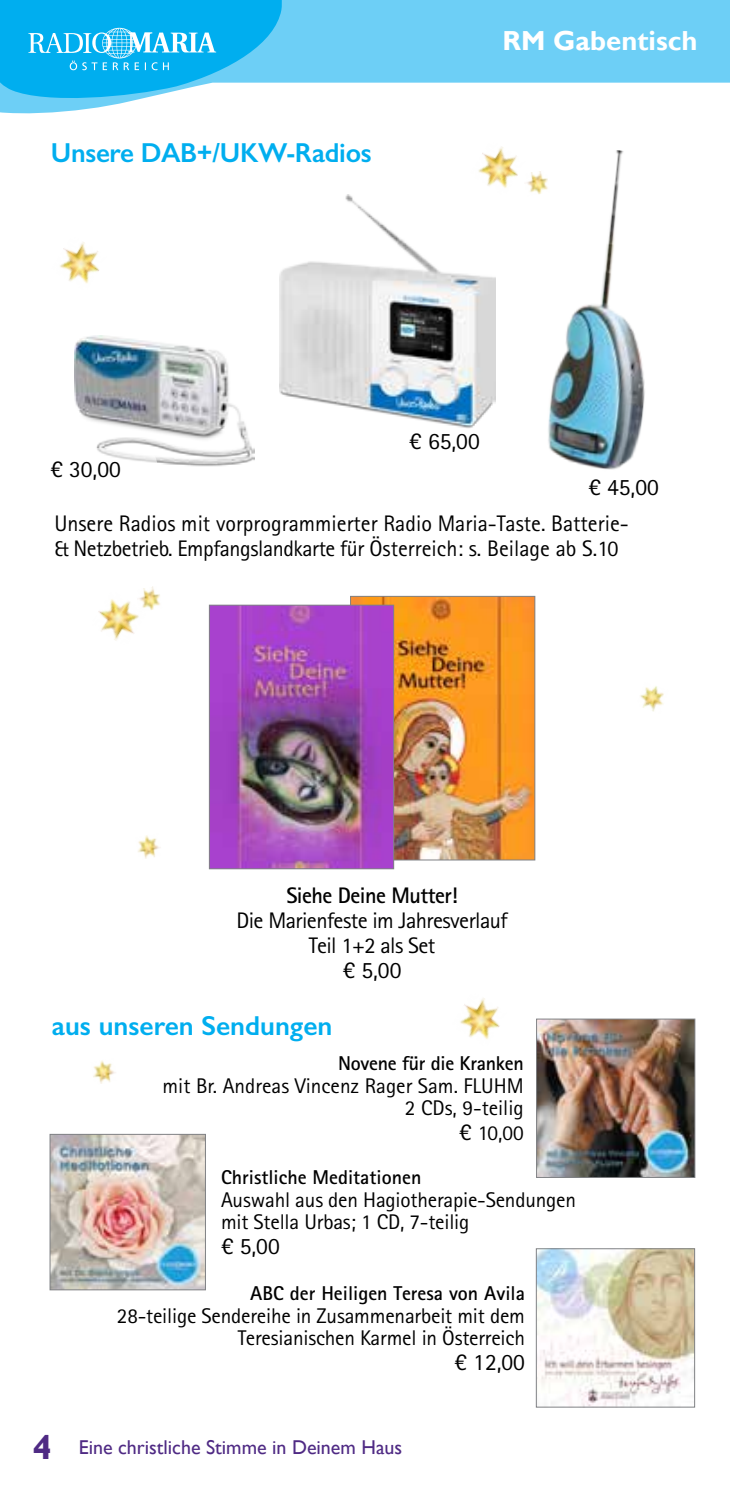
<style>
.page{position:relative;width:730px;height:1489px;background:#fff}
.page>*{position:absolute;margin:0;border:0;box-sizing:border-box;transform-origin:0 0}
.t1{font:600 27.5px "Gill Sans";letter-spacing:-.005em;color:#00aeef}
.t2{font:700 27.5px "Gill Sans";color:#fff}
.t3{font:23.5px "Rotis Sans Serif Pro";color:#000}
.t4{font:22.5px/25px "Rotis Sans Serif Std";color:#000}
.t5{font:22.5px/25px "Rotis Sans Serif Pro";letter-spacing:-.025em;color:#000;text-align:center}
.t6{font:700 22.5px "Rotis Sans Serif Pro";letter-spacing:-.025em;color:#000}
.t7{font:21.25px/22.5px "Rotis Sans Serif Pro";letter-spacing:-.01em;color:#000;text-align:right}
.t8{font:700 20px "Rotis Sans Serif Pro";color:#000}
.t9{font:20px "Gill Sans";color:#4f2a84}
.s1{font-size:23.5px}
.s2{font-weight:700;font-size:35px}
</style>
<div class="page">
<img style="left:138px;top:835px;width:23px;height:24px">
<img style="left:640px;top:686px;width:24px;height:26px">
<img style="left:538px;top:1250px;width:155px;height:155px">
<div style="left:536px;top:1248px;width:159px;height:159px;border:1px solid #808285"></div>
<img style="left:538px;top:1020px;width:155px;height:155px">
<div style="left:536px;top:1018px;width:159px;height:159px;border:1px solid #808285"></div>
<img style="left:143px;top:586px;width:17px;height:24px">
<img style="left:548px;top:150px;width:97px;height:320px">
<img style="left:279px;top:195px;width:217px;height:233px">
<img style="left:75px;top:335px;width:180px;height:132px">
<img style="left:469px;top:146px;width:49px;height:50px">
<img style="left:527px;top:169px;width:23px;height:27px">
<img style="left:60px;top:242px;width:39px;height:42px">
<img style="left:98px;top:590px;width:50px;height:51px">
<img style="left:93px;top:1060px;width:23px;height:24px">
<img style="left:460px;top:998px;width:40px;height:42px">
<img style="left:352px;top:598px;width:181px;height:260px">
<div style="left:350px;top:596px;width:185px;height:264px;border:1px solid #808285"></div>
<img style="left:211px;top:607px;width:181px;height:260px">
<div style="left:209px;top:605px;width:185px;height:264px;border:1px solid #808285"></div>
<img style="left:52px;top:1136px;width:152px;height:151px">
<div style="left:50px;top:1134px;width:156px;height:155px;border:1px solid #808285"></div>
<div style="left:16px;top:448px;width:141px;height:42px;background:#fff;border-radius:17px"></div>
<svg style="left:0;top:0;width:730px;height:114px;fill:#6dcff6"></svg>
<svg style="left:0;top:0;width:283px;height:104px;background:#33bdf2"></svg>
<p class="t1" style="left:51px;top:136px;width:322px">Unsere DAB+/UKW-Radios</p>
<p class="t2" style="left:503px;top:25px;width:196px">RM Gabentisch</p>
<p class="t3" style="left:50px;top:455px;width:72px">€ 30,00</p>
<p class="t3" style="left:409px;top:427px;width:72px">€ 65,00</p>
<p class="t3" style="left:588px;top:473px;width:72px">€ 45,00</p>
<p class="t4" style="left:54px;top:511px;width:576px">Unsere Radios mit vorprogrammierter Radio Maria-Taste. Batterie-&amp; Netzbetrieb. Empfangslandkarte für Österreich: s. Beilage ab S.10</p>
<p class="t6" style="left:286px;top:880px;width:173px">Siehe Deine Mutter!</p>
<p class="t5" style="left:236px;top:907px;width:273px">Die Marienfeste im Jahresverlauf<br>Teil 1+2 als Set</p>
<p class="t3" style="left:343px;top:955px;width:60px">€ 5,00</p>
<p class="t1" style="left:52px;top:1009px;width:282px">aus unseren Sendungen</p>
<p class="t8" style="left:338px;top:1050px;width:187px">Novene für die Kranken</p>
<p class="t7" style="left:163px;top:1074px;width:363px">mit Br. Andreas Vincenz Rager Sam. FLUHM<br>2 CDs, 9-teilig</p>
<p class="t7" style="left:459px;top:1121px;width:66px"><span class="s1">€</span> 10,00</p>
<p class="t8" style="left:221px;top:1164px;width:202px">Christliche Meditationen</p>
<p class="t7" style="left:221px;top:1188px;width:357px;text-align:left">Auswahl aus den Hagiotherapie-Sendungen mit Stella Urbas; 1 CD, 7-teilig</p>
<p class="t3" style="left:221px;top:1232px;width:60px">€ 5,00</p>
<p class="t8" style="left:250px;top:1280px;width:276px">ABC der Heiligen Teresa von Avila</p>
<p class="t7" style="left:117px;top:1304px;width:409px">28-teilige Sendereihe in Zusammenarbeit mit dem<br>Teresianischen Karmel in Österreich</p>
<p class="t3" style="left:455px;top:1347px;width:72px">€ 12,00</p>
<p class="t9" style="left:32px;top:1435px;width:371px"><span class="s2">4</span> Eine christliche Stimme in Deinem Haus</p>
</div>
